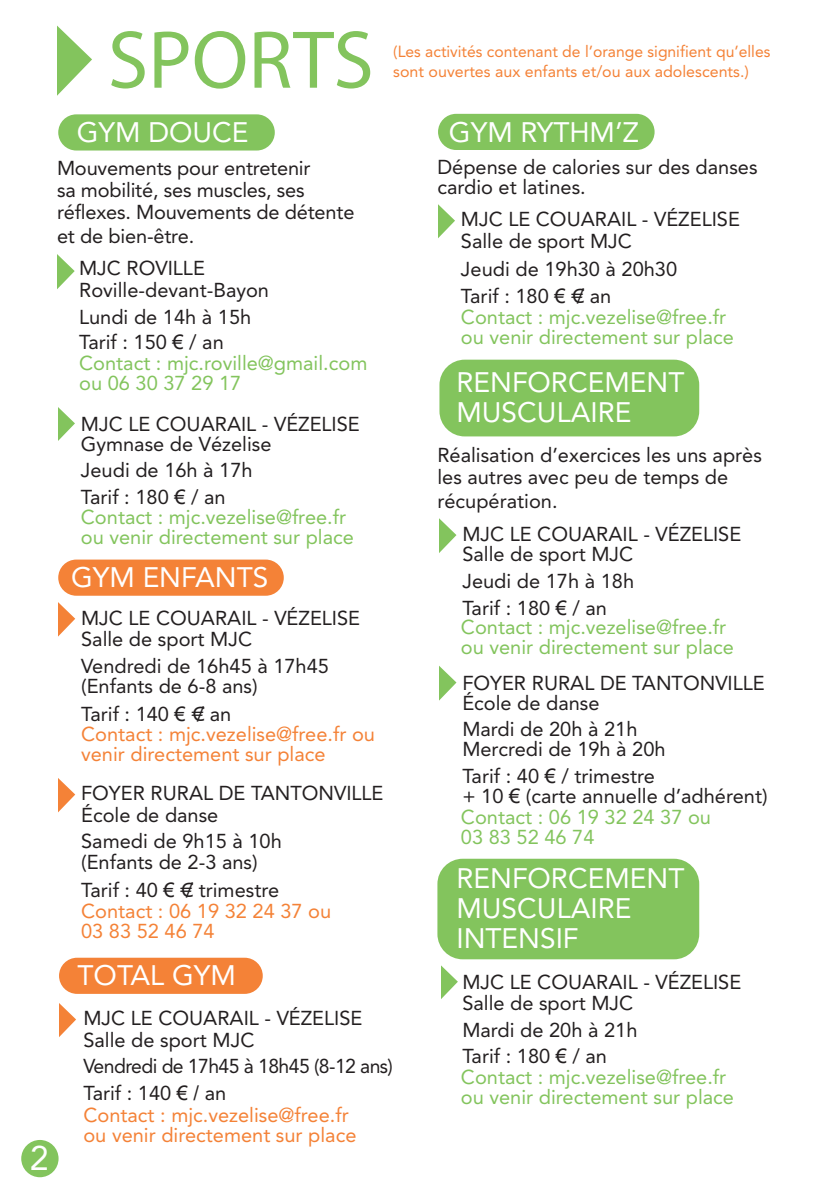
<style>
.page{position:relative;width:840px;height:1191px;background:#fff}
.page>*{position:absolute;margin:0;border:0;box-sizing:border-box;transform-origin:0 0}
.t1{font:82.6px "Myriad Pro";color:#83c45d}
.t2{font:34px "Avenir";color:#fff}
.t3{font:28px/30px "Avenir";color:#fff}
.t4{font:20px/20px "Avenir";color:#231f20}
.t5{font:20px/20px "Avenir";color:#83c45d}
.t6{font:20px/20px "Avenir";color:#f48237}
.t7{font:20px/27px "Avenir";letter-spacing:-.03em;color:#231f20}
.t8{font:16px/20px "Avenir";color:#f48237}
.s1{font-family:"Arial"}
</style>
<div class="page">
<div style="left:58px;top:114px;width:216px;height:36px;background:#83c45d;border-radius:18px"></div>
<div style="left:58px;top:559px;width:225px;height:37px;background:#f48237;border-radius:18px"></div>
<div style="left:437px;top:858px;width:261px;height:101px;background:#83c45d;border-radius:25px"></div>
<div style="left:439px;top:360px;width:259px;height:76px;background:#83c45d;border-radius:25px"></div>
<svg style="left:57px;top:25px;width:35px;height:71px"></svg>
<svg style="left:58px;top:602px;width:17px;height:35px"></svg>
<svg style="left:58px;top:778px;width:17px;height:34px"></svg>
<svg style="left:58px;top:407px;width:17px;height:34px"></svg>
<svg style="left:57px;top:254px;width:18px;height:35px"></svg>
<svg style="left:441px;top:965px;width:16px;height:34px"></svg>
<svg style="left:439px;top:518px;width:17px;height:35px"></svg>
<svg style="left:439px;top:666px;width:17px;height:34px"></svg>
<svg style="left:438px;top:204px;width:17px;height:34px"></svg>
<div style="left:438px;top:114px;width:216px;height:36px;background:#83c45d;border-radius:18px"></div>
<div style="left:59px;top:957px;width:203px;height:37px;background:#f48237;border-radius:18px"></div>
<svg style="left:59px;top:1003px;width:17px;height:34px"></svg>
<div style="left:21px;top:1140px;width:38px;height:37px;background:#83c45d;border-radius:50%"></div>
<h1 class="t1" style="left:108px;top:9px;width:267px">SPORTS</h1>
<p class="t8" style="left:393px;top:42px;width:378px">(Les activités contenant de l’orange signifient qu’elles sont ouvertes aux enfants et/ou aux adolescents.)</p>
<h3 class="t3" style="left:77px;top:117px;width:173px">GYM DOUCE</h3>
<p class="t4" style="left:57px;top:157px;width:299px;line-height:22px">Mouvements pour entretenir<br>sa mobilité, ses muscles, ses réflexes. Mouvements de détente</p>
<p class="t4" style="left:79px;top:220px;width:127px;line-height:32.4px;text-indent:-22px">et de bien-être.<br>MJC ROVILLE</p>
<p class="t4" style="left:79px;top:280px;width:191px">Roville-devant-Bayon</p>
<p class="t4" style="left:79px;top:307px;width:173px">Lundi de 14h à 15h</p>
<p class="t4" style="left:79px;top:332px;width:146px">Tarif : 150 <span class="s1">€</span> / an</p>
<p class="t5" style="left:79px;top:353px;width:289px">Contact : mjc.roville@gmail.com ou 06 30 37 29 17</p>
<p class="t4" style="left:81px;top:414px;width:280px">MJC LE COUARAIL - VÉZELISE</p>
<p class="t4" style="left:81px;top:434px;width:192px">Gymnase de Vézelise</p>
<p class="t4" style="left:81px;top:460px;width:173px">Jeudi de 16h à 17h</p>
<p class="t4" style="left:81px;top:487px;width:146px">Tarif : 180 <span class="s1">€</span> / an</p>
<p class="t5" style="left:81px;top:507px;width:274px">Contact : mjc.vezelise@free.fr ou venir directement sur place</p>
<h3 class="t3" style="left:71px;top:563px;width:199px">GYM ENFANTS</h3>
<p class="t4" style="left:81px;top:607px;width:280px">MJC LE COUARAIL - VÉZELISE</p>
<p class="t4" style="left:81px;top:629px;width:172px">Salle de sport MJC</p>
<p class="t4" style="left:81px;top:656px;width:249px">Vendredi de 16h45 à 17h45 (Enfants de 6-8 ans)</p>
<p class="t4" style="left:81px;top:704px;width:152px">Tarif : 140 <span class="s1">€</span> €/ an</p>
<p class="t6" style="left:81px;top:724px;width:295px">Contact : mjc.vezelise@free.fr ou venir directement sur place</p>
<p class="t4" style="left:81px;top:783px;width:303px">FOYER RURAL DE TANTONVILLE</p>
<p class="t4" style="left:81px;top:805px;width:139px">École de danse</p>
<p class="t4" style="left:81px;top:831px;width:202px">Samedi de 9h15 à 10h (Enfants de 2-3 ans)</p>
<p class="t4" style="left:81px;top:879px;width:199px">Tarif : 40 <span class="s1">€</span> €/ trimestre</p>
<p class="t6" style="left:81px;top:901px;width:251px">Contact : 06 19 32 24 37 ou<br>03 83 52 46 74</p>
<h2 class="t2" style="left:30px;top:1138px;width:20px">2</h2>
<h3 class="t3" style="left:77px;top:960px;width:160px">TOTAL GYM</h3>
<p class="t4" style="left:83px;top:1007px;width:280px;line-height:21.2px">MJC LE COUARAIL - VÉZELISE<br>Salle de sport MJC</p>
<p class="t7" style="left:83px;top:1053px;width:311px">Vendredi de 17h45 à 18h45 (8-12 ans)<br>Tarif : 140 <span class="s1">€ /</span> an</p>
<p class="t6" style="left:83px;top:1104px;width:274px">Contact : mjc.vezelise@free.fr ou venir directement sur place</p>
<h3 class="t3" style="left:448px;top:117px;width:191px">GYM RYTHM’Z</h3>
<p class="t4" style="left:437px;top:157px;width:321px">Dépense de calories sur des danses cardio et latines.</p>
<p class="t4" style="left:460px;top:209px;width:280px;line-height:21.6px">MJC LE COUARAIL - VÉZELISE<br>Salle de sport MJC</p>
<p class="t4" style="left:460px;top:256px;width:218px;line-height:27px">Jeudi de 19h30 à 20h30<br>Tarif : 180 <span class="s1">€</span> €/ an</p>
<p class="t5" style="left:460px;top:307px;width:274px">Contact : mjc.vezelise@free.fr ou venir directement sur place</p>
<h3 class="t3" style="left:456px;top:367px;width:229px">RENFORCEMENT<br>MUSCULAIRE</h3>
<p class="t4" style="left:437px;top:443px;width:326px;line-height:22px">Réalisation d’exercices les uns après les autres avec peu de temps de</p>
<p class="t4" style="left:437px;top:490px;width:122px">récupération.</p>
<p class="t4" style="left:462px;top:524px;width:280px">MJC LE COUARAIL - VÉZELISE</p>
<p class="t4" style="left:462px;top:544px;width:172px">Salle de sport MJC</p>
<p class="t4" style="left:462px;top:570px;width:173px">Jeudi de 17h à 18h</p>
<p class="t4" style="left:462px;top:597px;width:146px">Tarif : 180 <span class="s1">€</span> / an</p>
<p class="t5" style="left:460px;top:617px;width:274px">Contact : mjc.vezelise@free.fr ou venir directement sur place</p>
<p class="t4" style="left:462px;top:673px;width:303px">FOYER RURAL DE TANTONVILLE</p>
<p class="t4" style="left:462px;top:693px;width:139px">École de danse</p>
<p class="t4" style="left:462px;top:719px;width:205px">Mardi de 20h à 21h<br>Mercredi de 19h à 20h</p>
<p class="t4" style="left:462px;top:766px;width:306px">Tarif : 40 <span class="s1">€</span> / trimestre<br>+ 10 <span class="s1">€</span> (carte annuelle d’adhérent)</p>
<p class="t5" style="left:460px;top:807px;width:251px">Contact : 06 19 32 24 37 ou<br>03 83 52 46 74</p>
<h3 class="t3" style="left:456px;top:863px;width:229px">RENFORCEMENT<br>MUSCULAIRE<br>INTENSIF</h3>
<p class="t4" style="left:462px;top:972px;width:280px">MJC LE COUARAIL - VÉZELISE</p>
<p class="t4" style="left:462px;top:993px;width:172px">Salle de sport MJC</p>
<p class="t4" style="left:462px;top:1020px;width:176px">Mardi de 20h à 21h</p>
<p class="t4" style="left:462px;top:1045px;width:146px">Tarif : 180 <span class="s1">€</span> / an</p>
<p class="t5" style="left:460px;top:1067px;width:274px">Contact : mjc.vezelise@free.fr ou venir directement sur place</p>
</div>
